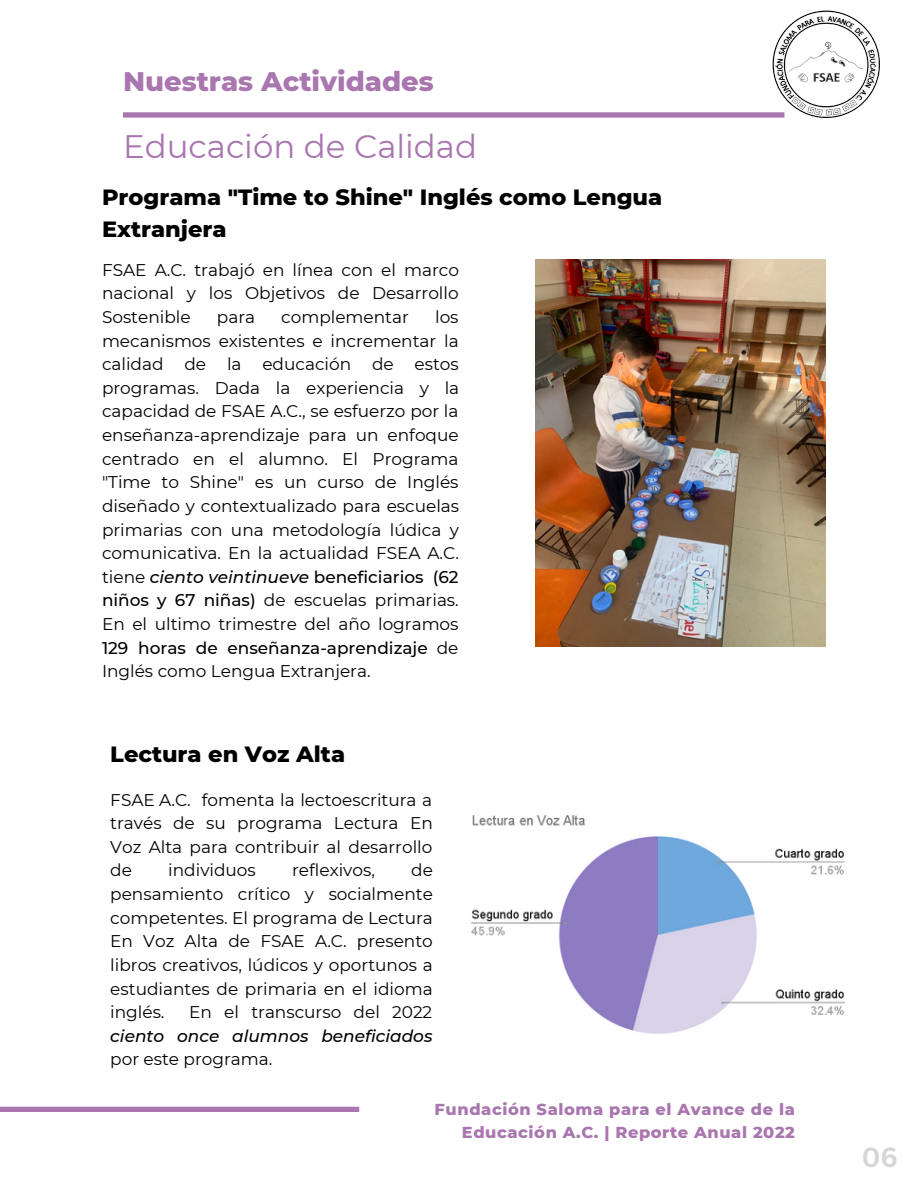
<style>
.page{position:relative;width:918px;height:1188px;background:#fff}
.page>*{position:absolute;margin:0;border:0;box-sizing:border-box;transform-origin:0 0}
.t1{font:32.4px "Montserrat";color:#a976af}
.t2{font:800 27.45px "Montserrat";color:#a976af}
.t3{font:700 26.85px "Canva Sans";color:#d6d6d6}
.t4{font:800 22.5px/31.5px "Montserrat";color:#000}
.t5{font:16.95px/23.7px "Montserrat";color:#000;text-align:justify}
.t6{font:italic 500 16.95px "Montserrat";color:#000}
.t7{font:800 16.2px/22.5px "Montserrat";letter-spacing:.035em;color:#a976af;text-align:right}
.s1{font-weight:500;font-style:italic}
.s2{font-weight:500}
</style>
<div class="page">
<div style="left:123px;top:112px;width:661px;height:6px;background:#a976af"></div>
<img style="left:471px;top:815px;width:374px;height:219px">
<img style="left:536px;top:259px;width:290px;height:387px">
<div style="left:0;top:1107px;width:359px;height:5px;background:#a976af"></div>
<img style="left:772px;top:10px;width:108px;height:108px">
<h2 class="t2" style="left:123px;top:65px;width:312px">Nuestras Actividades</h2>
<h1 class="t1" style="left:123px;top:127px;width:356px">Educación de Calidad</h1>
<h3 class="t4" style="left:102px;top:182px;width:562px">Programa "Time to Shine" Inglés como Lengua<br>Extranjera</h3>
<p class="t5" style="left:102px;top:258px;width:359px">FSAE A.C. trabajó en línea con el marco nacional y los Objetivos de Desarrollo Sostenible</p>
<p class="t5" style="left:102px;top:305px;width:359px;text-indent:333px">los mecanismos existentes e incrementar la calidad de la educación de estos programas. Dada la experiencia y la capacidad de FSAE A.C., se esfuerzo por la enseñanza-aprendizaje para un enfoque centrado en el alumno. El Programa "Time to Shine" es un curso de Inglés diseñado y contextualizado para escuelas primarias con una metodología lúdica y comunicativa. En la actualidad FSEA A.C. tiene <span class="s1">ciento veintinueve</span> <span class="s2">beneficiarios (62 niños y 67 niñas)</span> de escuelas primarias.<br>En el ultimo trimestre del año logramos <span class="s2">129 horas de enseñanza-aprendizaje</span> de Inglés como Lengua Extranjera.</p>
<p class="t5" style="left:217px;top:305px;width:40px">para</p>
<p class="t5" style="left:281px;top:305px;width:129px">complementar</p>
<h3 class="t4" style="left:110px;top:738px;width:236px">Lectura en Voz Alta</h3>
<p class="t5" style="left:110px;top:788px;width:324px">FSAE A.C. fomenta la lectoescritura a través de su programa Lectura En Voz Alta para contribuir al desarrollo de</p>
<p class="t5" style="left:168px;top:859px;width:89px">individuos</p>
<p class="t5" style="left:292px;top:859px;width:84px">reflexivos,</p>
<p class="t5" style="left:110px;top:859px;width:324px;text-indent:301px">de pensamiento crítico y socialmente competentes. El programa de Lectura En Voz Alta de FSAE A.C. presento libros creativos, lúdicos y oportunos a estudiantes de primaria en el idioma inglés.</p>
<p class="t5" style="left:189px;top:1000px;width:245px">En el transcurso del 2022</p>
<p class="t6" style="left:110px;top:1025px;width:324px">ciento once alumnos beneficiados</p>
<p class="t5" style="left:110px;top:1048px;width:164px">por este programa.</p>
<p class="t7" style="left:435px;top:1098px;width:362px">Fundación Saloma para el Avance de la<br>Educación A.C. | Reporte Anual 2022</p>
<h3 class="t3" style="left:862px;top:1139px;width:38px">06</h3>
</div>
